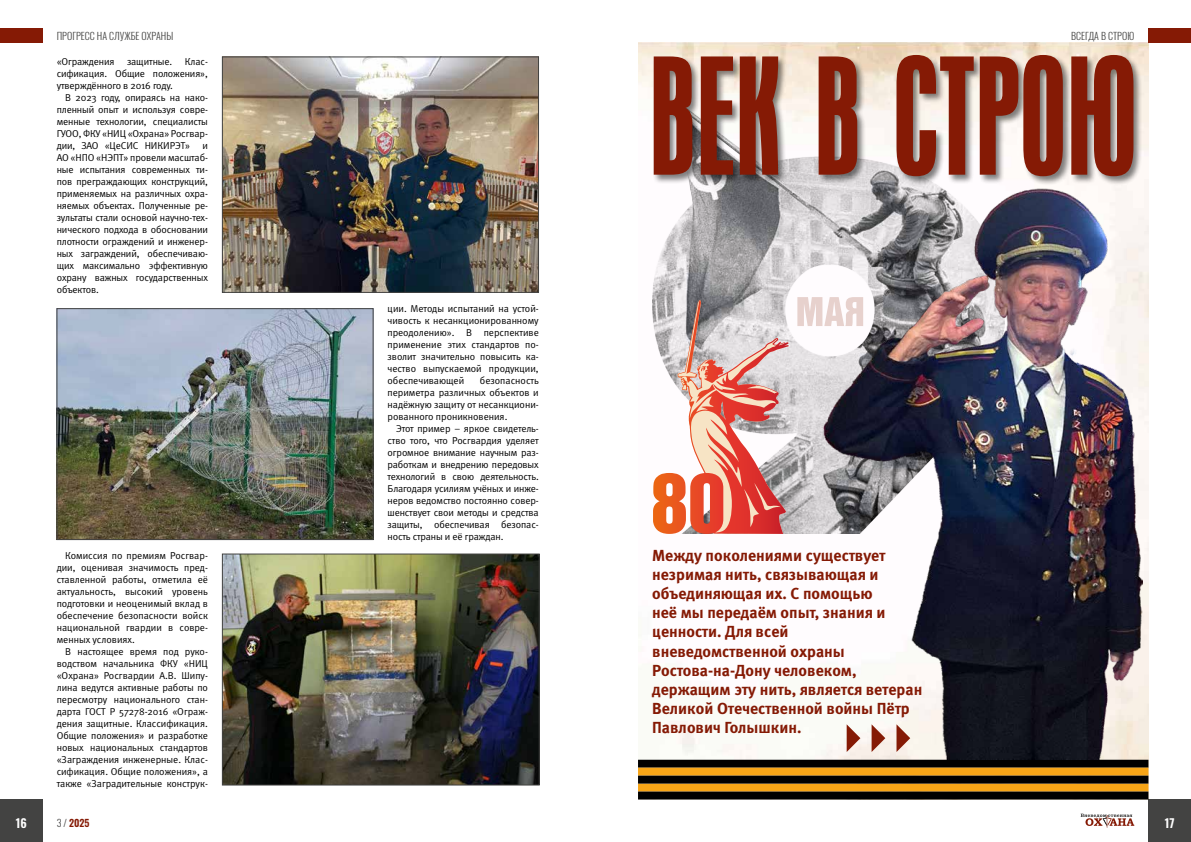
<style>
.page{position:relative;width:1191px;height:842px;background:#fff}
.page>*{position:absolute;margin:0;border:0;box-sizing:border-box;transform-origin:0 0}
.t1{font:173px "Apical C";color:#851a05}
.t2{font:16px/19.2px "Meta Bold C";color:#851a05}
.t3{font:600 12px "Oswald";color:#fff}
.t4{font:10px/12px "Meta Normal C";letter-spacing:-.01em;color:#000;text-align:justify}
.t5{font:300 10px "Oswald";color:#434342}
.t6{font:600 10px "Oswald";color:#851a05}
.s1{font-weight:300;color:#434342}
</style>
<div class="page">
<img style="left:638px;top:43px;width:510px;height:717px">
<div style="left:1148px;top:799px;width:43px;height:43px;background:#434342"></div>
<div style="left:0;top:799px;width:43px;height:43px;background:#434342"></div>
<svg style="left:1080px;top:814px;width:54px;height:14px"></svg>
<div style="left:0;top:28px;width:43px;height:15px;background:#851a05"></div>
<div style="left:1148px;top:28px;width:43px;height:15px;background:#851a05"></div>
<img style="left:224px;top:556px;width:313px;height:227px">
<div style="left:222px;top:554px;width:317px;height:231px;border:1px solid #434342"></div>
<img style="left:224px;top:59px;width:313px;height:232px">
<div style="left:222px;top:57px;width:317px;height:236px;border:1px solid #434342"></div>
<img style="left:59px;top:310px;width:312px;height:228px">
<div style="left:57px;top:308px;width:316px;height:232px;border:1px solid #434342"></div>
<img style="left:653px;top:186px;width:351px;height:348px">
<svg style="left:638px;top:760px;width:510px;height:39px;background:#66450e"></svg>
<img style="left:823px;top:189px;width:319px;height:571px">
<svg style="left:677px;top:300px;width:111px;height:234px;background:#db9d95"></svg>
<div style="left:652px;top:54px;width:490px;height:132px;background:#000;opacity:.5"></div>
<svg style="left:896px;top:724px;width:14px;height:28px"></svg>
<svg style="left:871px;top:724px;width:14px;height:28px"></svg>
<svg style="left:846px;top:724px;width:14px;height:28px"></svg>
<svg style="left:796px;top:296px;width:68px;height:30px"></svg>
<p class="t5" style="left:57px;top:27px;width:118px">ПРОГРЕСС НА СЛУЖБЕ ОХРАНЫ</p>
<p class="t5" style="left:1071px;top:27px;width:65px">ВСЕГДА В СТРОЮ</p>
<p class="t4" style="left:57px;top:55px;width:59px">«Ограждения</p>
<p class="t4" style="left:127px;top:55px;width:47px">защитные.</p>
<h1 class="t1" style="left:649px;top:13px;width:490px">ВЕК В СТРОЮ</h1>
<p class="t4" style="left:57px;top:55px;width:153px;text-indent:128px">Клас&shy;сификация. Общие положения», утверждённого в 2016 году.</p>
<p class="t4" style="left:57px;top:91px;width:153px;text-indent:8px">В 2023 году, опираясь на нако&shy;пленный опыт и используя совре&shy;менные технологии, специалисты ГУОО, ФКУ «НИЦ «Охрана» Росгвар&shy;дии, ЗАО «ЦеСИС НИКИРЭТ» и АО «НПО «НЭПТ» провели масштаб&shy;ные испытания современных ти&shy;пов преграждающих конструкций, применяемых на различных охра&shy;няемых объектах. Полученные ре&shy;зультаты стали основой научно-тех&shy;нического подхода в обосновании плотности ограждений и инженер&shy;ных заграждений, обеспечиваю&shy;щих максимально эффективную охрану важных государственных объектов.</p>
<p class="t4" style="left:57px;top:549px;width:153px;text-indent:8px">Комиссия по премиям Росгвар&shy;дии, оценивая значимость пред&shy;ставленной работы, отметила её актуальность, высокий уровень подготовки и неоценимый вклад в обеспечение безопасности войск национальной гвардии в совре&shy;менных условиях.</p>
<p class="t4" style="left:57px;top:645px;width:153px;text-indent:8px">В настоящее время под руко&shy;водством начальника ФКУ «НИЦ «Охрана» Росгвардии А.В. Шипу&shy;лина ведутся активные работы по пересмотру национального стан&shy;дарта ГОСТ Р 57278-2016 «Ограж&shy;дения защитные. Классификация.<br>Общие положения» и разработке новых национальных стандартов «Заграждения инженерные. Клас&shy;сификация. Общие положения», а также «Заградительные конструк-</p>
<p class="t4" style="left:387px;top:302px;width:153px">ции. Методы испытаний на устой&shy;чивость к несанкционированному преодолению». В перспективе применение этих стандартов по&shy;зволит значительно повысить ка&shy;чество выпускаемой продукции, обеспечивающей</p>
<p class="t4" style="left:387px;top:374px;width:153px;text-indent:92px">безопасность периметра различных объектов и надёжную защиту от несанкциони&shy;рованного проникновения.</p>
<p class="t4" style="left:387px;top:422px;width:153px;text-indent:8px">Этот пример – яркое свидетель&shy;ство того, что Росгвардия уделяет огромное внимание научным раз&shy;работкам и внедрению передовых технологий в свою деятельность.<br>Благодаря усилиям учёных и инже&shy;неров ведомство постоянно совер&shy;шенствует свои методы и средства защиты, обеспечивая безопас&shy;ность страны и её граждан.</p>
<p class="t2" style="left:652px;top:545px;width:272px">Между поколениями существует незримая нить, связывающая и объединяющая их. С помощью<br>неё мы передаём опыт, знания и ценности. Для всей вневедомственной охраны<br>Ростова-на-Дону человеком, держащим эту нить, является ветеран<br>Великой Отечественной войны Пётр<br>Павлович Голышкин.</p>
<p class="t3" style="left:16px;top:817px;width:13px">16</p>
<p class="t6" style="left:57px;top:817px;width:34px"><span class="s1">3 /</span> 2025</p>
<p class="t3" style="left:1164px;top:817px;width:11px">17</p>
</div>
